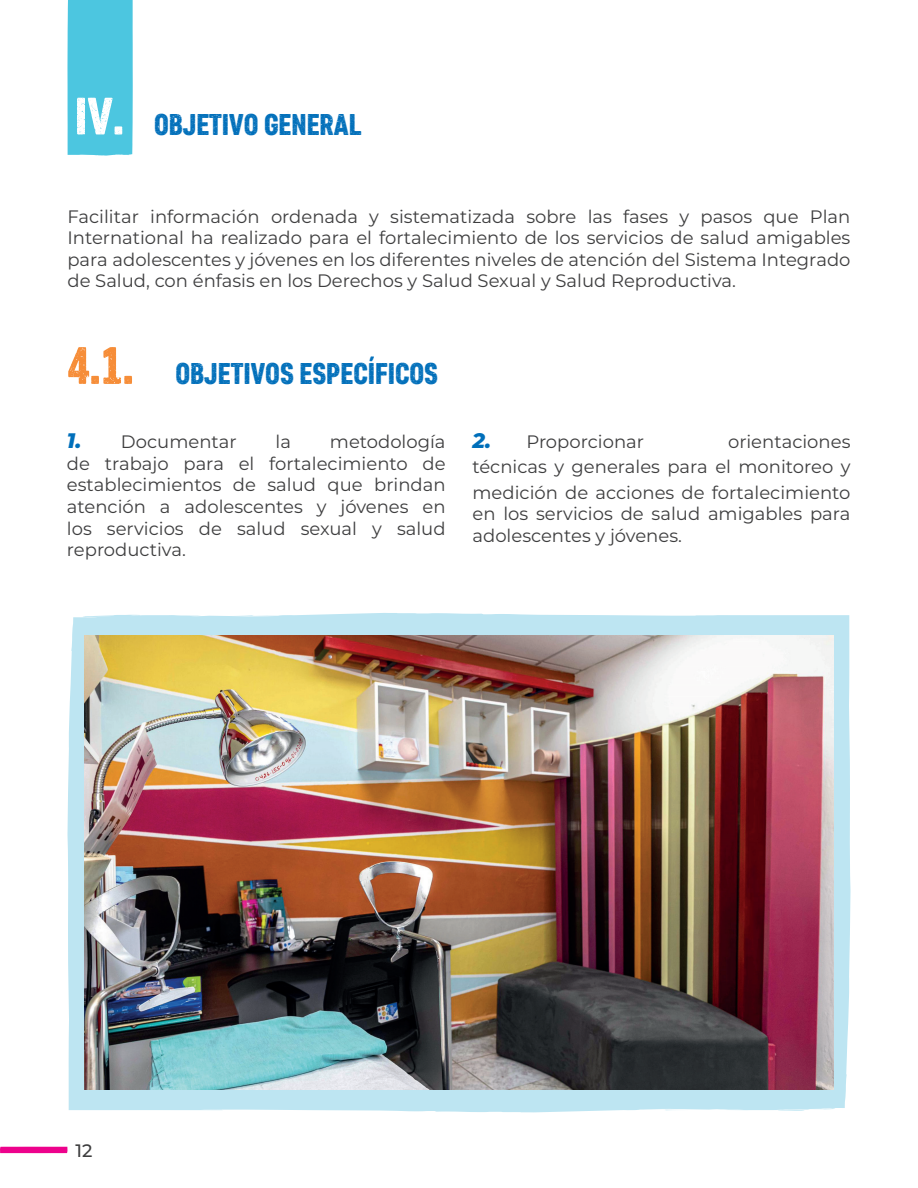
<style>
.page{position:relative;width:918px;height:1188px;background:#fff}
.page>*{position:absolute;margin:0;border:0;box-sizing:border-box;transform-origin:0 0}
.t1{font:52.5px "Core Paint B3 W01";color:#fff}
.t2{font:30px "Core Paint B3 W01";color:#006fba}
.t3{font:18px/21.6px "Montserrat";color:#3e3e3f;text-align:justify}
.t4{font:500 18px "Montserrat";color:#3e3e3f}
.s1{font-size:52.5px;color:#f68d38}
.s2{font-weight:800;font-style:italic;font-size:21px;color:#006fba}
</style>
<div class="page">
<svg style="left:0;top:1147px;width:68px;height:6px"></svg>
<div style="left:67px;top:0;width:66px;height:156px;background:#4cc6e0"></div>
<svg style="left:68px;top:613px;width:783px;height:499px;background:#c1e3ee"></svg>
<img style="left:85px;top:636px;width:748px;height:453px">
<h1 class="t1" style="left:75px;top:86px;width:51px">IV.</h1>
<h2 class="t2" style="left:154px;top:107px;width:209px">OBJETIVO GENERAL</h2>
<p class="t3" style="left:68px;top:205px;width:784px">Facilitar información ordenada y sistematizada sobre las fases y pasos que Plan International ha realizado para el fortalecimiento de los servicios de salud amigables para adolescentes y jóvenes en los diferentes niveles de atención del Sistema Integrado de Salud, con énfasis en los Derechos y Salud Sexual y Salud Reproductiva.</p>
<h2 class="t2" style="left:68px;top:356px;width:372px"><span class="s1">4.1.</span> OBJETIVOS ESPECÍFICOS</h2>
<p class="t3" style="left:67px;top:430px;width:380px;text-indent:263px">metodología de trabajo para el fortalecimiento de establecimientos de salud que brindan atención a adolescentes y jóvenes en los servicios de salud sexual y salud reproductiva.</p>
<p class="t3" style="left:472px;top:430px;width:173px"><span class="s2">2.</span> Proporcionar</p>
<p class="t3" style="left:67px;top:430px;width:171px"><span class="s2">1.</span> Documentar</p>
<p class="t3" style="left:276px;top:430px;width:17px">la</p>
<p class="t3" style="left:472px;top:429px;width:380px;line-height:25.2px;text-indent:256px">orientaciones técnicas y generales para el monitoreo y medición de acciones de fortalecimiento</p>
<p class="t3" style="left:472px;top:502px;width:380px">en los servicios de salud amigables para adolescentes y jóvenes.</p>
<p class="t4" style="left:76px;top:1138px;width:18px">12</p>
</div>
